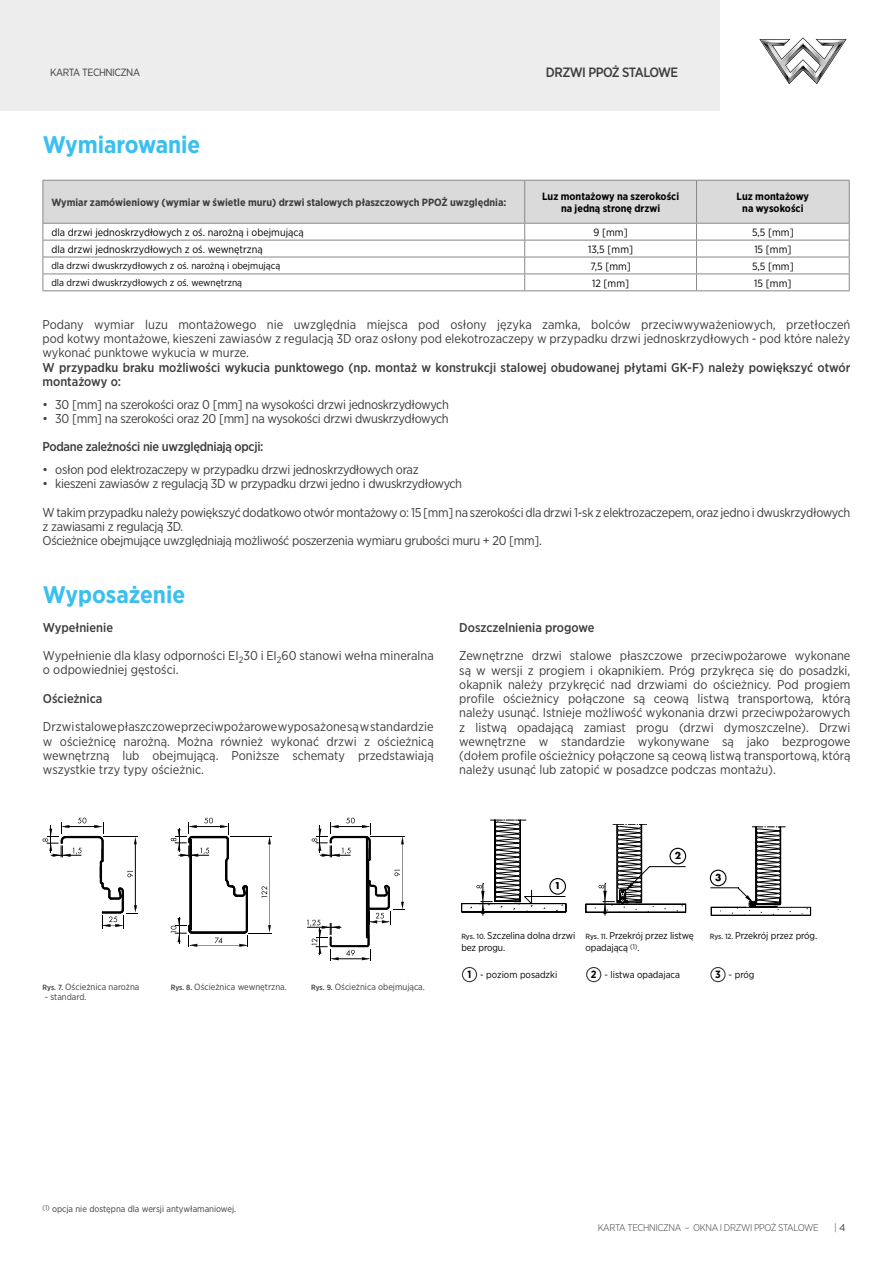
<style>
.page{position:relative;width:893px;height:1263px;background:#fff}
.page>*{position:absolute;margin:0;border:0;box-sizing:border-box;transform-origin:0 0}
.t1{font:700 24px "Gotham Narrow";letter-spacing:-.005em;color:#3bbfee}
.t2{font:500 13.5px "Gotham Narrow";letter-spacing:-.04em;color:#3c3c3b}
.t3{font:12.75px/14.2px "Gotham Narrow";letter-spacing:-.025em;color:#3c3c3b;text-align:justify}
.t4{font:500 12.75px/14.2px "Gotham Narrow";color:#3c3c3b}
.t5{font:12.75px/14.2px "Gotham Narrow";color:#3c3c3b}
.t6{font:500 12.75px "Gotham Narrow";letter-spacing:-.025em;color:#3c3c3b}
.t7{font:10.5px "Gotham Narrow";color:#000}
.t8{font:700 10.5px "Gotham Narrow";color:#3c3c3b}
.t9{font:700 10.5px/12.6px "Gotham Narrow";color:#000;text-align:center}
.t10{font:10.5px "Gotham Narrow";letter-spacing:-.04em;color:#3c3c3b}
.t11{font:700 10.5px "Futura TEE";color:#000}
.t12{font:9.75px/11.7px "Gotham Narrow";letter-spacing:-.01em;color:#000}
.t13{font:300 9.75px "Gotham Narrow";letter-spacing:-.035em;color:#3c3c3b}
.t14{font:300 9.75px "Gotham";color:#3c3c3b}
.t15{font:9px "Gotham Narrow";color:#3c3c3b}
.s1{font-weight:500;font-size:7.5px}
.s2{font-weight:500;font-size:7.5px;color:#3c3c3b}
.s3{font-weight:700;font-size:10.5px}
.s4{font-weight:400}
</style>
<div class="page">
<div style="left:0;top:0;width:721px;height:111px;background:#ededed"></div>
<svg style="left:759px;top:37px;width:88px;height:47px"></svg>
<svg style="left:43px;top:818px;width:94px;height:111px"></svg>
<svg style="left:171px;top:818px;width:101px;height:129px"></svg>
<svg style="left:307px;top:818px;width:98px;height:143px"></svg>
<hr style="left:483px;top:883px;width:1px;height:32px;background:#000">
<svg style="left:461px;top:819px;width:105px;height:95px"></svg>
<div style="left:550px;top:878px;width:15px;height:16px;background:#fff;border-radius:50%"></div>
<div style="left:549px;top:878px;width:17px;height:17px;border:1px solid #000;border-radius:50%"></div>
<hr style="left:605px;top:883px;width:1px;height:32px;background:#000">
<svg style="left:586px;top:824px;width:100px;height:90px"></svg>
<div style="left:670px;top:848px;width:16px;height:16px;background:#fff;border-radius:50%"></div>
<div style="left:669px;top:848px;width:17px;height:16px;border:1px solid #000;border-radius:50%"></div>
<svg style="left:710px;top:826px;width:101px;height:90px"></svg>
<div style="left:710px;top:870px;width:16px;height:16px;background:#fff;border-radius:50%"></div>
<div style="left:710px;top:870px;width:16px;height:16px;border:1px solid #000;border-radius:50%"></div>
<div style="left:462px;top:967px;width:15px;height:15px;border:1px solid #3c3c3b;border-radius:50%"></div>
<div style="left:586px;top:967px;width:15px;height:15px;border:1px solid #3c3c3b;border-radius:50%"></div>
<div style="left:710px;top:967px;width:16px;height:15px;border:1px solid #3c3c3b;border-radius:50%"></div>
<hr style="left:43px;top:290px;width:482px;height:1px;background:#878787">
<hr style="left:525px;top:290px;width:171px;height:1px;background:#878787">
<hr style="left:696px;top:290px;width:154px;height:1px;background:#878787">
<svg style="left:43px;top:180px;width:807px;height:110px"></svg>
<p class="t10" style="left:50px;top:66px;width:91px">KARTA TECHNICZNA</p>
<p class="t2" style="left:546px;top:64px;width:134px">DRZWI PPOŻ STALOWE</p>
<h1 class="t1" style="left:43px;top:129px;width:159px">Wymiarowanie</h1>
<p class="t8" style="left:51px;top:195px;width:456px">Wymiar zamówieniowy (wymiar w świetle muru) drzwi stalowych płaszczowych PPOŻ uwzględnia:</p>
<p class="t9" style="left:542px;top:190px;width:139px">Luz montażowy na szerokości na jedną stronę drzwi</p>
<p class="t9" style="left:737px;top:190px;width:74px">Luz montażowy na wysokości</p>
<p class="t7" style="left:51px;top:226px;width:254px">dla drzwi jednoskrzydłowych z oś. narożną i obejmującą</p>
<p class="t7" style="left:594px;top:226px;width:36px">9 [mm]</p>
<p class="t7" style="left:752px;top:226px;width:43px">5,5 [mm]</p>
<p class="t7" style="left:51px;top:243px;width:213px">dla drzwi jednoskrzydłowych z oś. wewnętrzną</p>
<p class="t7" style="left:588px;top:243px;width:46px">13,5 [mm]</p>
<p class="t7" style="left:754px;top:243px;width:39px">15 [mm]</p>
<p class="t12" style="left:51px;top:260px;width:230px">dla drzwi dwuskrzydłowych z oś. narożną i obejmującą</p>
<p class="t7" style="left:590px;top:259px;width:42px">7,5 [mm]</p>
<p class="t7" style="left:752px;top:259px;width:43px">5,5 [mm]</p>
<p class="t12" style="left:51px;top:276px;width:192px">dla drzwi dwuskrzydłowych z oś. wewnętrzną</p>
<p class="t7" style="left:592px;top:276px;width:39px">12 [mm]</p>
<p class="t7" style="left:754px;top:276px;width:39px">15 [mm]</p>
<p class="t3" style="left:43px;top:317px;width:809px">Podany wymiar luzu montażowego nie uwzględnia miejsca pod osłony języka zamka, bolców przeciwwyważeniowych, przetłoczeń pod kotwy montażowe, kieszeni zawiasów z regulacją 3D oraz osłony pod elekotrozaczepy w przypadku drzwi jednoskrzydłowych - pod które należy wykonać punktowe wykucia w murze.</p>
<p class="t4" style="left:43px;top:360px;width:809px">W przypadku braku możliwości wykucia punktowego (np. montaż w konstrukcji stalowej obudowanej płytami GK-F) należy powiększyć otwór montażowy o:</p>
<p class="t3" style="left:43px;top:397px;width:408px">• 30 [mm] na szerokości oraz 0 [mm] na wysokości drzwi jednoskrzydłowych</p>
<p class="t3" style="left:43px;top:411px;width:408px">• 30 [mm] na szerokości oraz 20 [mm] na wysokości drzwi dwuskrzydłowych</p>
<p class="t6" style="left:43px;top:439px;width:223px">Podane zależności nie uwzględniają opcji:</p>
<p class="t3" style="left:43px;top:462px;width:378px">• osłon pod elektrozaczepy w przypadku drzwi jednoskrzydłowych oraz</p>
<p class="t3" style="left:43px;top:477px;width:421px">• kieszeni zawiasów z regulacją 3D w przypadku drzwi jedno i dwuskrzydłowych</p>
<p class="t3" style="left:43px;top:505px;width:809px;text-align:left">W takim przypadku należy powiększyć dodatkowo otwór montażowy o: 15 [mm] na szerokości dla drzwi 1-sk z elektrozaczepem, oraz jedno i dwuskrzydłowych z zawiasami z regulacją 3D.<br>Ościeżnice obejmujące uwzględniają możliwość poszerzenia wymiaru grubości muru + 20 [mm].</p>
<h1 class="t1" style="left:43px;top:579px;width:144px">Wyposażenie</h1>
<p class="t4" style="left:43px;top:620px;width:72px">Wypełnienie</p>
<p class="t5" style="left:43px;top:648px;width:392px">Wypełnienie dla klasy odporności EI<sub>2</sub>30 i EI<sub>2</sub>60 stanowi wełna mineralna o odpowiedniej gęstości.</p>
<p class="t4" style="left:43px;top:691px;width:61px">Ościeżnica</p>
<p class="t3" style="left:43px;top:719px;width:392px">Drzwi stalowe płaszczowe przeciwpożarowe wyposażone są w standardzie w ościeżnicę narożną. Można również wykonać drzwi z ościeżnicą wewnętrzną lub obejmującą. Poniższe schematy przedstawiają wszystkie trzy typy ościeżnic.</p>
<p class="t4" style="left:459px;top:620px;width:137px">Doszczelnienia progowe</p>
<p class="t3" style="left:459px;top:648px;width:393px">Zewnętrzne drzwi stalowe płaszczowe przeciwpożarowe wykonane są w wersji z progiem i okapnikiem. Próg przykręca się do posadzki, okapnik należy przykręcić nad drzwiami do ościeżnicy. Pod progiem profile ościeżnicy połączone są ceową listwą transportową, którą należy usunąć. Istnieje możliwość wykonania drzwi przeciwpożarowych z listwą opadającą zamiast progu (drzwi dymoszczelne). Drzwi wewnętrzne w standardzie wykonywane są jako bezprogowe (dołem profile ościeżnicy połączone są ceową listwą transportową, którą należy usunąć lub zatopić w posadzce podczas montażu).</p>
<p class="t15" style="left:43px;top:981px;width:98px"><span class="s1">Rys. 7.</span> Ościeżnica narożna</p>
<p class="t15" style="left:45px;top:992px;width:43px">- standard.</p>
<p class="t15" style="left:171px;top:981px;width:117px"><span class="s1">Rys. 8.</span> Ościeżnica wewnętrzna.</p>
<p class="t15" style="left:311px;top:981px;width:115px"><span class="s1">Rys. 9.</span> Ościeżnica obejmująca.</p>
<p class="t11" style="left:555px;top:879px;width:8px">1</p>
<p class="t11" style="left:675px;top:849px;width:8px">2</p>
<p class="t11" style="left:715px;top:871px;width:8px">3</p>
<p class="t12" style="left:461px;top:930px;width:115px"><span class="s2">Rys. 10.</span> Szczelina dolna drzwi bez progu.</p>
<p class="t12" style="left:586px;top:930px;width:110px"><span class="s2">Rys. 11.</span> Przekrój przez listwę opadającą <sup>(1)</sup>.</p>
<p class="t12" style="left:710px;top:930px;width:109px"><span class="s2">Rys. 12.</span> Przekrój przez próg.</p>
<p class="t12" style="left:468px;top:968px;width:91px"><span class="s3">1</span> - poziom posadzki</p>
<p class="t12" style="left:591px;top:968px;width:91px"><span class="s3">2</span> - listwa opadajaca</p>
<p class="t12" style="left:715px;top:968px;width:41px"><span class="s3">3</span> - próg</p>
<p class="t15" style="left:43px;top:1203px;width:195px"><sup>(1)</sup> opcja nie dostępna dla wersji antywłamaniowej.</p>
<p class="t13" style="left:598px;top:1222px;width:222px">KARTA TECHNICZNA – OKNA I DRZWI PPOŻ STALOWE</p>
<p class="t14" style="left:834px;top:1221px;width:13px">| <span class="s4">4</span></p>
</div>
